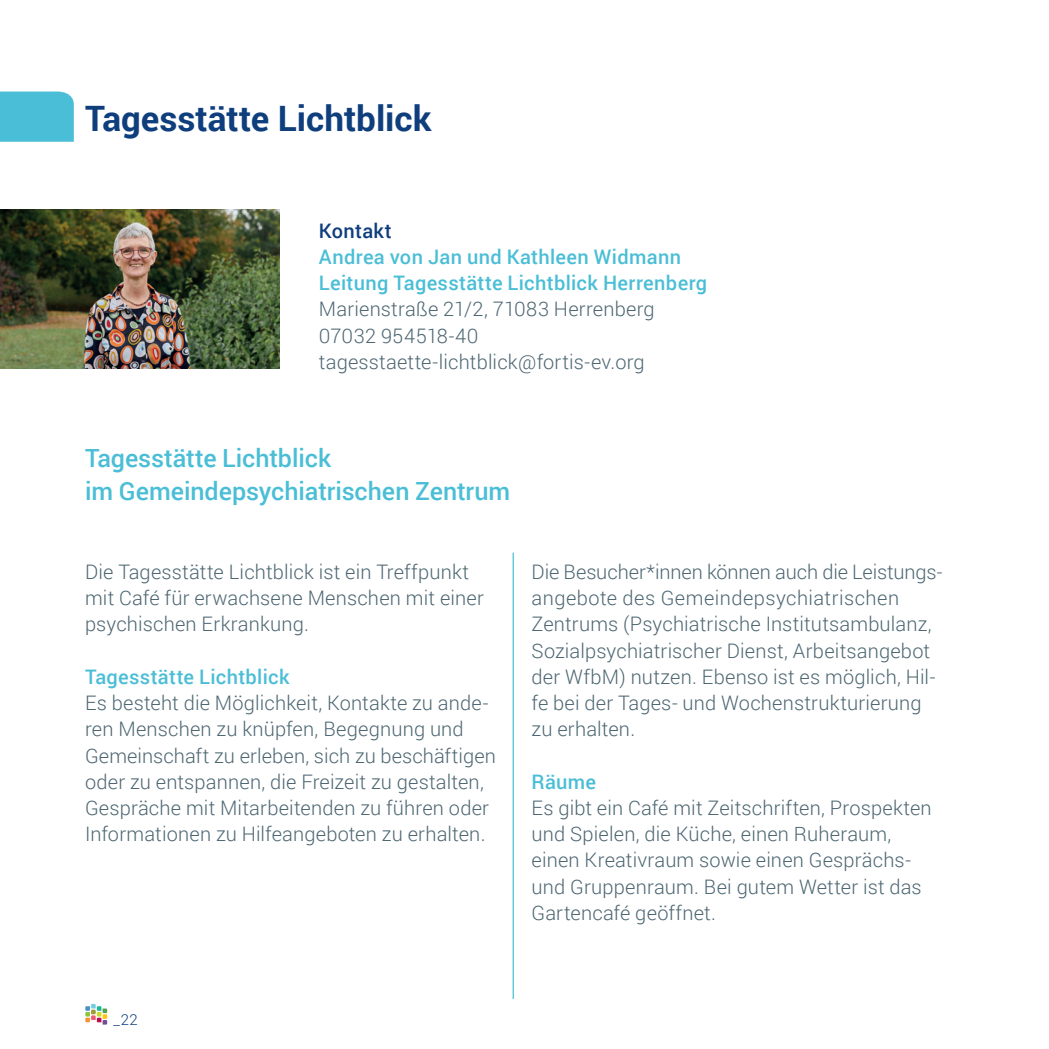
<style>
.page{position:relative;width:1049px;height:1049px;background:#fff}
.page>*{position:absolute;margin:0;border:0;box-sizing:border-box;transform-origin:0 0}
.t1{font:700 35px "Roboto";color:#0f3e7d}
.t2{font:500 25px/32.5px "Roboto";letter-spacing:-.005em;color:#4abed6}
.t3{font:300 20px/26.2px "Roboto";letter-spacing:.01em;color:#4d6672}
.t4{font:500 20px/26.2px "Roboto";letter-spacing:.015em;color:#4abed6}
.t5{font:500 20px "Roboto";letter-spacing:.015em;color:#0f3e7d}
.t6{font:300 15px "Roboto";color:#0f3e7d}
</style>
<div class="page">
<svg style="left:85px;top:1004px;width:22px;height:20px"></svg>
<hr style="left:1048px;top:634px;width:1px;height:312px;background:#e6e7e9">
<img style="left:0;top:209px;width:280px;height:160px">
<hr style="left:513px;top:553px;width:1px;height:446px;background:#4abed6">
<div style="left:0;top:92px;width:74px;height:50px;background:#4abed6"></div>
<h1 class="t1" style="left:85px;top:94px;width:348px">Tagesstätte Lichtblick</h1>
<p class="t5" style="left:319px;top:216px;width:74px">Kontakt</p>
<p class="t4" style="left:319px;top:243px;width:390px">Andrea von Jan und Kathleen Widmann<br>Leitung Tagesstätte Lichtblick Herrenberg</p>
<p class="t3" style="left:319px;top:295px;width:337px">Marienstraße 21/2, 71083 Herrenberg<br>07032 954518-40 tagesstaette-lichtblick@fortis-ev.org</p>
<p class="t2" style="left:85px;top:441px;width:427px">Tagesstätte Lichtblick<br>im Gemeindepsychiatrischen Zentrum</p>
<p class="t3" style="left:85px;top:558px;width:400px">Die Tagesstätte Lichtblick ist ein Treffpunkt mit Café für erwachsene Menschen mit einer psychischen Erkrankung.</p>
<p class="t4" style="left:85px;top:663px;width:206px">Tagesstätte Lichtblick</p>
<p class="t3" style="left:85px;top:689px;width:412px">Es besteht die Möglichkeit, Kontakte zu ande&shy;ren Menschen zu knüpfen, Begegnung und Gemeinschaft zu erleben, sich zu beschäftigen oder zu entspannen, die Freizeit zu gestalten, Gespräche mit Mitarbeitenden zu führen oder Informationen zu Hilfeangeboten zu erhalten.</p>
<p class="t3" style="left:531px;top:558px;width:413px">Die Besucher*innen können auch die Leistungs&shy;angebote des Gemeindepsychiatrischen Zentrums (Psychiatrische Institutsambulanz, Sozialpsychiatrischer Dienst, Arbeitsangebot der WfbM) nutzen. Ebenso ist es möglich, Hil&shy;fe bei der Tages- und Wochenstrukturierung zu erhalten.</p>
<p class="t4" style="left:531px;top:768px;width:66px">Räume</p>
<p class="t3" style="left:531px;top:794px;width:402px">Es gibt ein Café mit Zeitschriften, Prospekten und Spielen, die Küche, einen Ruheraum, einen Kreativraum sowie einen Gesprächs&shy;und Gruppenraum. Bei gutem Wetter ist das Gartencafé geöffnet.</p>
<p class="t6" style="left:113px;top:1009px;width:26px">_22</p>
</div>
